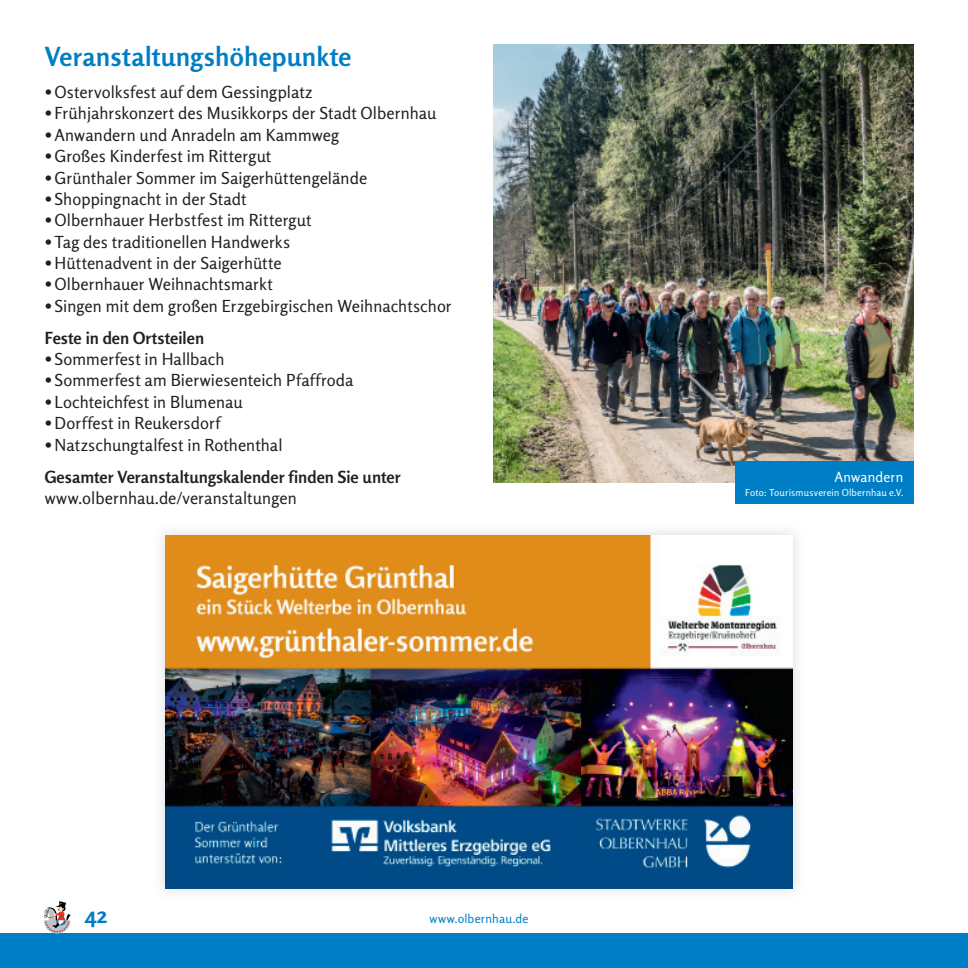
<style>
.page{position:relative;width:968px;height:968px;background:#fff}
.page>*{position:absolute;margin:0;border:0;box-sizing:border-box;transform-origin:0 0}
.t1{font:700 26.25px "Rosario";letter-spacing:.01em;color:#007ec5}
.t2{font:700 22.75px "Rosario";color:#007ec5}
.t3{font:16.62px "Rosario";letter-spacing:.005em;color:#231f20}
.t4{font:700 16.62px "Rosario";color:#231f20}
.t5{font:14px "Rosario";letter-spacing:.01em;color:#fff}
.t6{font:12.25px "Rosario";letter-spacing:.015em;color:#007ec5}
.t7{font:9.62px "Rosario";letter-spacing:.015em;color:#fff}
</style>
<div class="page">
<div style="left:0;top:933px;width:967px;height:34px;background:#007ec5"></div>
<svg style="left:44px;top:901px;width:27px;height:32px"></svg>
<img style="left:494px;top:45px;width:419px;height:437px">
<div style="left:734px;top:461px;width:179px;height:43px;background:#007ec5"></div>
<img style="left:161px;top:531px;width:636px;height:361px">
<img style="left:165px;top:536px;width:627px;height:352px">
<h1 class="t1" style="left:45px;top:41px;width:308px">Veranstaltungshöhepunkte</h1>
<p class="t3" style="left:45px;top:82px;width:269px">• Ostervolksfest auf dem Gessingplatz</p>
<p class="t3" style="left:45px;top:104px;width:393px">• Frühjahrskonzert des Musikkorps der Stadt Olbernhau</p>
<p class="t3" style="left:45px;top:125px;width:296px">• Anwandern und Anradeln am Kammweg</p>
<p class="t3" style="left:45px;top:146px;width:228px">• Großes Kinderfest im Rittergut</p>
<p class="t3" style="left:45px;top:168px;width:324px">• Grünthaler Sommer im Saigerhüttengelände</p>
<p class="t3" style="left:45px;top:189px;width:203px">• Shoppingnacht in der Stadt</p>
<p class="t3" style="left:45px;top:210px;width:268px">• Olbernhauer Herbstfest im Rittergut</p>
<p class="t3" style="left:45px;top:232px;width:247px">• Tag des traditionellen Handwerks</p>
<p class="t3" style="left:45px;top:253px;width:238px">• Hüttenadvent in der Saigerhütte</p>
<p class="t3" style="left:45px;top:274px;width:229px">• Olbernhauer Weihnachtsmarkt</p>
<p class="t3" style="left:45px;top:296px;width:408px">• Singen mit dem großen Erzgebirgischen Weihnachtschor</p>
<p class="t4" style="left:45px;top:327px;width:161px">Feste in den Ortsteilen</p>
<p class="t3" style="left:45px;top:349px;width:181px">• Sommerfest in Hallbach</p>
<p class="t3" style="left:45px;top:370px;width:310px">• Sommerfest am Bierwiesenteich Pfaffroda</p>
<p class="t3" style="left:45px;top:392px;width:199px">• Lochteichfest in Blumenau</p>
<p class="t3" style="left:45px;top:413px;width:177px">• Dorffest in Reukersdorf</p>
<p class="t3" style="left:45px;top:434px;width:239px">• Natzschungtalfest in Rothenthal</p>
<p class="t4" style="left:45px;top:466px;width:357px">Gesamter Veranstaltungskalender finden Sie unter</p>
<p class="t3" style="left:45px;top:488px;width:253px">www.olbernhau.de/veranstaltungen</p>
<h2 class="t2" style="left:85px;top:900px;width:24px">42</h2>
<p class="t6" style="left:429px;top:910px;width:101px">www.olbernhau.de</p>
<p class="t5" style="left:834px;top:468px;width:71px">Anwandern</p>
<p class="t7" style="left:745px;top:486px;width:160px">Foto: Tourismusverein Olbernhau e.V.</p>
</div>
